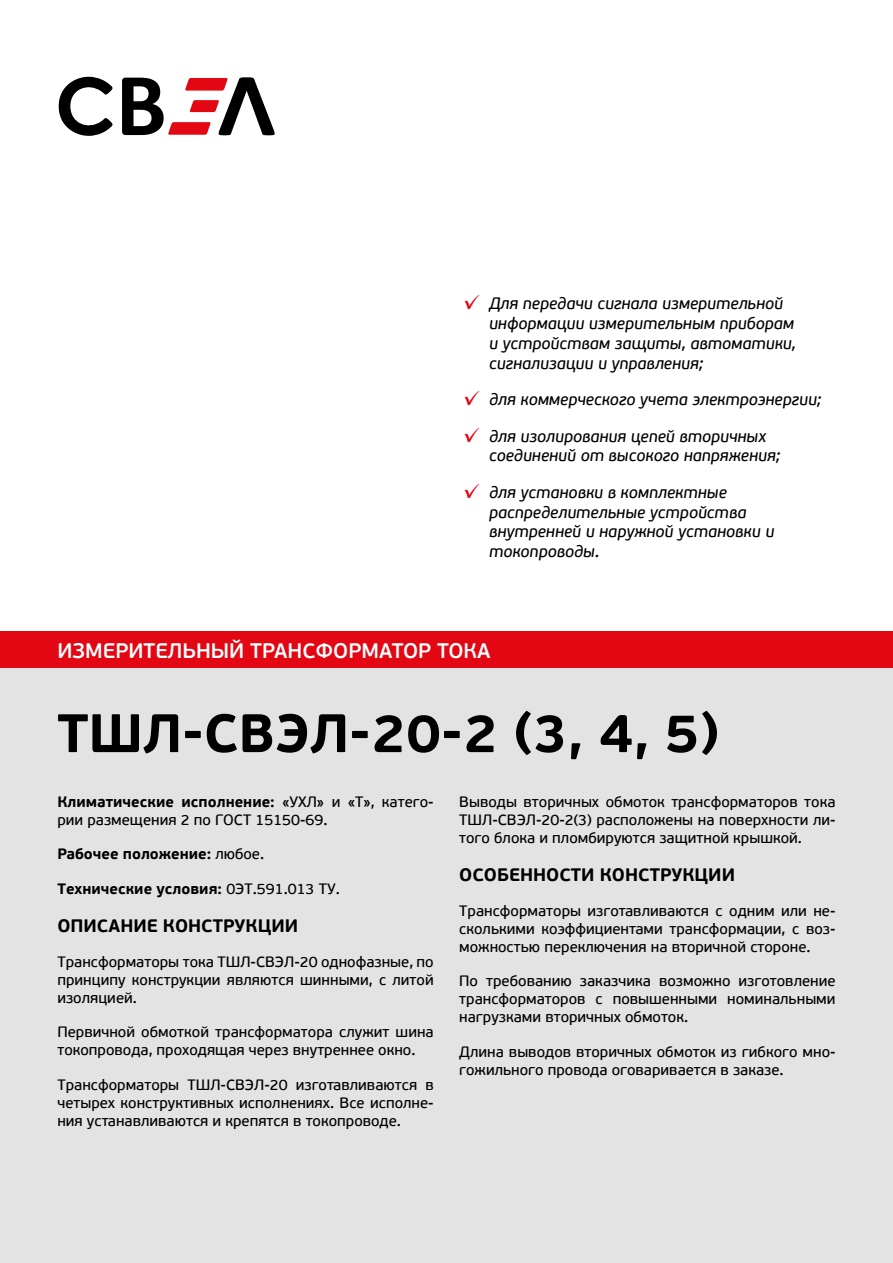
<style>
.page{position:relative;width:893px;height:1263px;background:#fff}
.page>*{position:absolute;margin:0;border:0;box-sizing:border-box;transform-origin:0 0}
.Заголовок_раздела_красн{font:700 54px "PF Beau Sans Pro";color:#000}
.Подзаголовок{font:600 21px "PF Beau Sans Pro";color:#fff}
.Подзаголовок_раздела_черн{font:700 18px "PF Beau Sans Pro";color:#000}
.t1{font:italic 16.5px/19.8px "PF Beau Sans Pro Bbook";color:#000}
.Текст{font:15px/18px "PF Beau Sans Pro Bbook";color:#000;text-align:justify}
.Текст-2{font:700 15px "PF Beau Sans Pro";color:#000}
.s1{font-family:"PF Beau Sans Pro";font-style:normal;font-size:21px;color:#e30613}
.s2{font-family:"PF Beau Sans Pro";font-weight:700}
.s3{font-family:"PF Beau Sans Pro Bbook";font-weight:400}
</style>
<div class="page">
<div style="left:0;top:668px;width:893px;height:595px;background:#e3e3e3"></div>
<div style="left:0;top:631px;width:893px;height:37px;background:#e30613"></div>
<svg style="left:122px;top:77px;width:153px;height:58px"></svg>
<svg style="left:58px;top:77px;width:55px;height:59px"></svg>
<p class="t1" style="left:489px;top:294px;width:308px;text-indent:-26px"><span class="s1">✓</span> Для передачи сигнала измерительной информации измерительным приборам и устройствам защиты, автоматики, сигнализации и управления;</p>
<p class="t1" style="left:463px;top:390px;width:359px"><span class="s1">✓</span> для коммерческого учета электроэнергии;</p>
<p class="t1" style="left:489px;top:426px;width:293px;text-indent:-26px"><span class="s1">✓</span> для изолирования цепей вторичных соединений от высокого напряжения;</p>
<p class="t1" style="left:489px;top:483px;width:287px;text-indent:-26px"><span class="s1">✓</span> для установки в комплектные распределительные устройства внутренней и наружной установки и токопроводы.</p>
<p class="Подзаголовок" style="left:57px;top:638px;width:434px">ИЗМЕРИТЕЛЬНЫЙ ТРАНСФОРМАТОР ТОКА</p>
<p class="Заголовок_раздела_красн" style="left:57px;top:700px;width:663px">ТШЛ-СВЭЛ-20-2 (3, 4, 5)</p>
<p class="Текст" style="left:57px;top:793px;width:378px"><span class="s2">Климатические исполнение:</span> «УХЛ» и «Т», катего&shy;рии размещения 2 по ГОСТ 15150-69.</p>
<p class="Текст-2" style="left:57px;top:845px;width:208px">Рабочее положение: <span class="s3">любое.</span></p>
<p class="Текст-2" style="left:57px;top:879px;width:284px">Технические условия: <span class="s3">0ЭТ.591.013 ТУ.</span></p>
<p class="Подзаголовок_раздела_черн" style="left:57px;top:915px;width:242px">ОПИСАНИЕ КОНСТРУКЦИИ</p>
<p class="Текст" style="left:57px;top:953px;width:378px">Трансформаторы тока ТШЛ-СВЭЛ-20 однофазные, по принципу конструкции являются шинными, с литой изоляцией.</p>
<p class="Текст" style="left:57px;top:1024px;width:378px">Первичной обмоткой трансформатора служит шина токопровода, проходящая через внутреннее окно.</p>
<p class="Текст" style="left:57px;top:1076px;width:378px">Трансформаторы ТШЛ-СВЭЛ-20 изготавливаются в четырех конструктивных исполнениях. Все исполне&shy;ния устанавливаются и крепятся в токопроводе.</p>
<p class="Текст" style="left:459px;top:793px;width:378px">Выводы вторичных обмоток трансформаторов тока ТШЛ-СВЭЛ-20-2(3) расположены на поверхности ли&shy;того блока и пломбируются защитной крышкой.</p>
<p class="Подзаголовок_раздела_черн" style="left:459px;top:864px;width:277px">ОСОБЕННОСТИ КОНСТРУКЦИИ</p>
<p class="Текст" style="left:459px;top:902px;width:378px">Трансформаторы изготавливаются с одним или не&shy;сколькими коэффициентами трансформации, с воз&shy;можностью переключения на вторичной стороне.</p>
<p class="Текст" style="left:459px;top:972px;width:378px">По требованию заказчика возможно изготовление трансформаторов с повышенными номинальными нагрузками вторичных обмоток.</p>
<p class="Текст" style="left:459px;top:1043px;width:378px">Длина выводов вторичных обмоток из гибкого мно&shy;гожильного провода оговаривается в заказе.</p>
</div>
